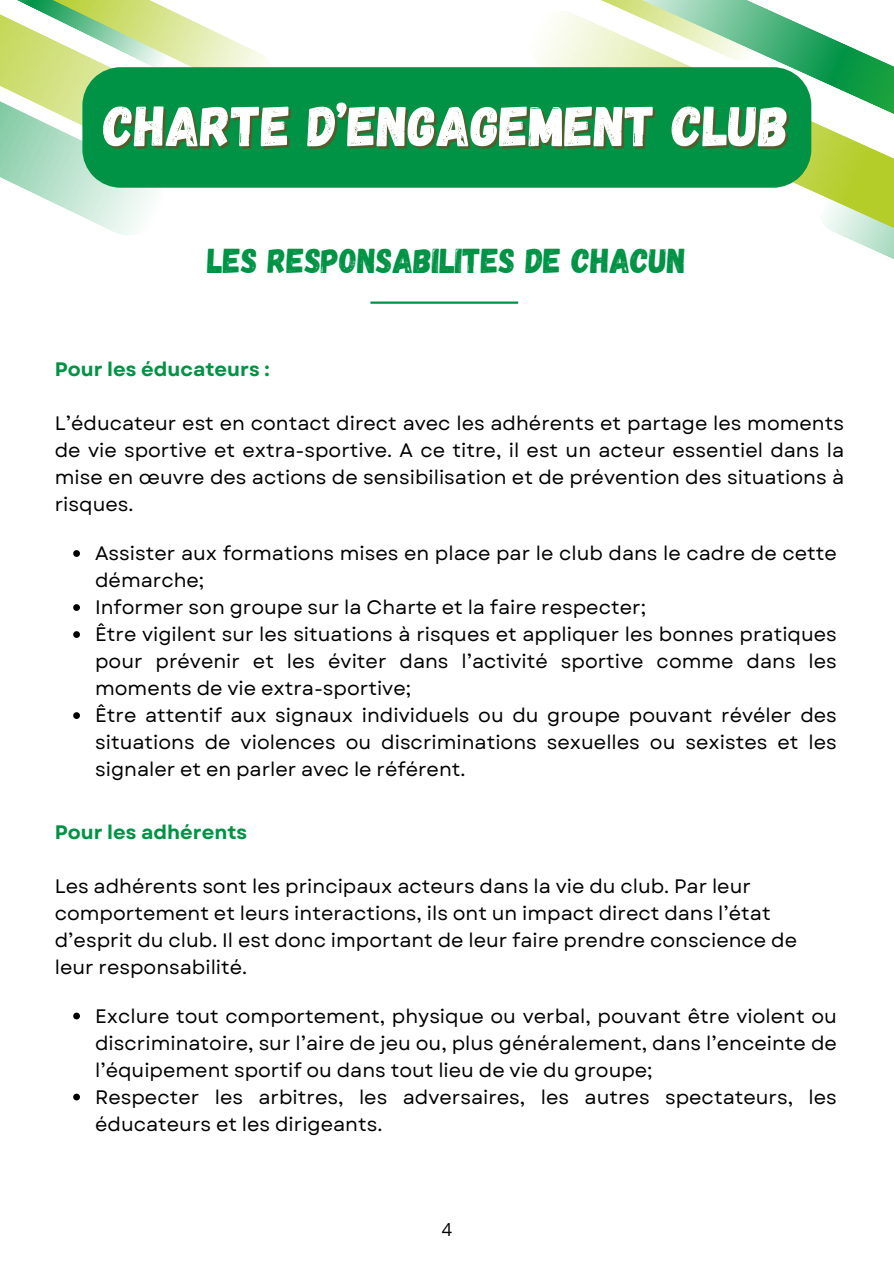
<style>
.page{position:relative;width:894px;height:1264px;background:#fff}
.page>*{position:absolute;margin:0;border:0;box-sizing:border-box;transform-origin:0 0}
.t1{font:56.85px "Gagalin";color:#fff}
.t2{font:34.5px "Gagalin";color:#009345}
.t3{font:19.5px/27px "Garet";color:#000;text-align:justify}
.t4{font:700 19.5px "Garet";color:#009345}
.t5{font:18px "Open Sans";color:#000}
</style>
<div class="page">
<svg style="left:537px;top:0;width:356px;height:259px"></svg>
<svg style="left:0;top:0;width:269px;height:235px"></svg>
<div style="left:82px;top:67px;width:729px;height:121px;background:#009345"></div>
<div style="left:605px;top:214px;width:59px;height:50px;background:#fff"></div>
<hr style="left:370px;top:301px;width:148px;height:3px;background:#009345">
<svg style="left:73px;top:550px;width:7px;height:7px"></svg>
<svg style="left:73px;top:604px;width:7px;height:7px"></svg>
<svg style="left:73px;top:631px;width:7px;height:7px"></svg>
<svg style="left:73px;top:712px;width:7px;height:7px"></svg>
<svg style="left:73px;top:1012px;width:7px;height:7px"></svg>
<svg style="left:73px;top:1093px;width:7px;height:7px"></svg>
<p class="t1" style="left:104px;top:89px;width:686px">CHARTE D’ENGAGEMENT CLUB</p>
<p class="t2" style="left:207px;top:238px;width:479px">LES RESPONSABILITES DE CHACUN</p>
<p class="t4" style="left:55px;top:355px;width:216px">Pour les éducateurs :</p>
<p class="t3" style="left:55px;top:410px;width:790px">L’éducateur est en contact direct avec les adhérents et partage les moments de vie sportive et extra-sportive. A ce titre, il est un acteur essentiel dans la mise en œuvre des actions de sensibilisation et de prévention des situations à risques.</p>
<p class="t3" style="left:95px;top:540px;width:743px">Assister aux formations mises en place par le club dans le cadre de cette démarche;</p>
<p class="t3" style="left:95px;top:594px;width:552px">Informer son groupe sur la Charte et la faire respecter;</p>
<p class="t3" style="left:95px;top:621px;width:743px">Être vigilent sur les situations à risques et appliquer les bonnes pratiques pour prévenir et les éviter dans l’activité sportive comme dans les moments de vie extra-sportive;</p>
<p class="t3" style="left:95px;top:702px;width:743px">Être attentif aux signaux individuels ou du groupe pouvant révéler des situations de violences ou discriminations sexuelles ou sexistes et les signaler et en parler avec le référent.</p>
<h1 class="t4" style="left:55px;top:818px;width:194px">Pour les adhérents</h1>
<h2 class="t3" style="left:55px;top:873px;width:743px;text-align:left">Les adhérents sont les principaux acteurs dans la vie du club. Par leur comportement et leurs interactions, ils ont un impact direct dans l’état d’esprit du club. Il est donc important de leur faire prendre conscience de leur responsabilité.</h2>
<h3 class="t3" style="left:95px;top:1002px;width:743px">Exclure tout comportement, physique ou verbal, pouvant être violent ou discriminatoire, sur l’aire de jeu ou, plus généralement, dans l’enceinte de l’équipement sportif ou dans tout lieu de vie du groupe;</h3>
<p class="t3" style="left:95px;top:1083px;width:743px">Respecter les arbitres, les adversaires, les autres spectateurs, les éducateurs et les dirigeants.</p>
<p class="t5" style="left:441px;top:1216px;width:12px">4</p>
</div>
